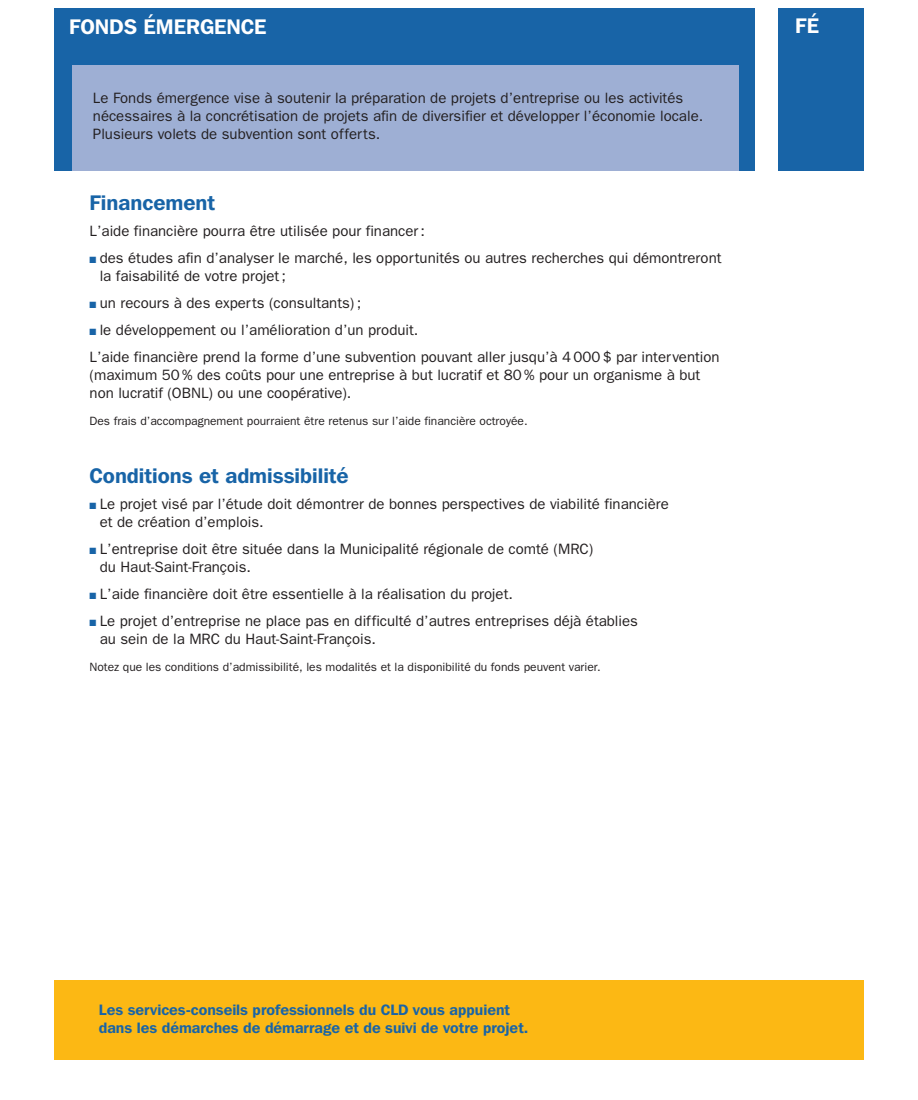
<style>
.page{position:relative;width:918px;height:1100px;background:#fff}
.page>*{position:absolute;margin:0;border:0;box-sizing:border-box;transform-origin:0 0}
.t1{font:600 21px "Franklin Gothic IT Cby BT";color:#1864a7}
.t2{font:600 21px "Franklin Gothic IT Cby BT";color:#fff}
.t3{font:15px/18px "Franklin Gothic";color:#231f20}
.t4{font:600 15px/18px "Franklin Gothic IT Cby BT";color:#1864a7}
.t5{font:12px "Franklin Gothic";color:#231f20}
.s1{color:#1864a7}
</style>
<div class="page">
<div style="left:54px;top:979px;width:810px;height:80px;background:#fcb814"></div>
<div style="left:54px;top:8px;width:810px;height:162px;background:#1864a7"></div>
<div style="left:756px;top:0;width:22px;height:185px;background:#fff"></div>
<div style="left:72px;top:65px;width:666px;height:105px;background:#9eafd4"></div>
<h1 class="t2" style="left:69px;top:19px;width:199px">FONDS ÉMERGENCE</h1>
<p class="t3" style="left:93px;top:90px;width:612px">Le Fonds émergence vise à soutenir la préparation de projets d’entreprise ou les activités nécessaires à la concrétisation de projets afin de diversifier et développer l’économie locale.<br>Plusieurs volets de subvention sont offerts.</p>
<h1 class="t1" style="left:90px;top:196px;width:127px">Financement</h1>
<p class="t3" style="left:90px;top:223px;width:337px">L’aide financière pourra être utilisée pour financer :</p>
<p class="t3" style="left:100px;top:250px;width:623px;text-indent:-10px"><span class="s1">■</span> des études afin d’analyser le marché, les opportunités ou autres recherches qui démontreront la faisabilité de votre projet ;</p>
<p class="t3" style="left:90px;top:295px;width:273px"><span class="s1">■</span> un recours à des experts (consultants) ;</p>
<p class="t3" style="left:90px;top:317px;width:632px;line-height:27px"><span class="s1">■</span> le développement ou l’amélioration d’un produit.<br>L’aide financière prend la forme d’une subvention pouvant aller jusqu’à 4 000 $ par intervention</p>
<p class="t3" style="left:90px;top:367px;width:612px">(maximum 50 % des coûts pour une entreprise à but lucratif et 80 % pour un organisme à but non lucratif (OBNL) ou une coopérative).</p>
<p class="t5" style="left:90px;top:416px;width:440px">Des frais d’accompagnement pourraient être retenus sur l’aide financière octroyée.</p>
<h1 class="t1" style="left:90px;top:468px;width:261px">Conditions et admissibilité</h1>
<p class="t3" style="left:100px;top:495px;width:571px;text-indent:-10px"><span class="s1">■</span> Le projet visé par l’étude doit démontrer de bonnes perspectives de viabilité financière et de création d’emplois.</p>
<p class="t3" style="left:100px;top:540px;width:495px;text-indent:-10px"><span class="s1">■</span> L’entreprise doit être située dans la Municipalité régionale de comté (MRC) du Haut-Saint-François.</p>
<p class="t3" style="left:90px;top:585px;width:425px"><span class="s1">■</span> L’aide financière doit être essentielle à la réalisation du projet.</p>
<p class="t3" style="left:100px;top:612px;width:540px;text-indent:-10px"><span class="s1">■</span> Le projet d’entreprise ne place pas en difficulté d’autres entreprises déjà établies au sein de la MRC du Haut-Saint-François.</p>
<p class="t5" style="left:90px;top:662px;width:513px">Notez que les conditions d’admissibilité, les modalités et la disponibilité du fonds peuvent varier.</p>
<h1 class="t2" style="left:795px;top:19px;width:25px">FÉ</h1>
<p class="t4" style="left:99px;top:1002px;width:431px">Les services-conseils professionnels du CLD vous appuient dans les démarches de démarrage et de suivi de votre projet.</p>
</div>
